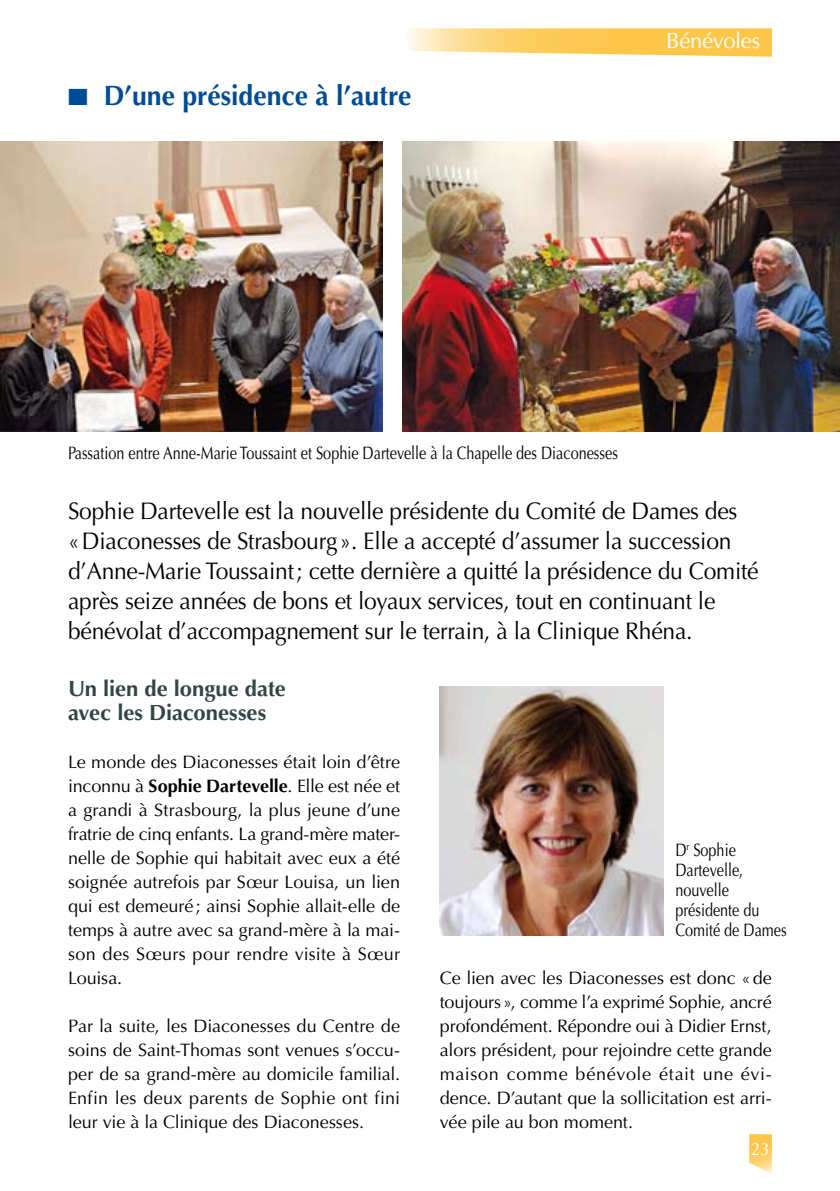
<style>
.page{position:relative;width:840px;height:1191px;background:#fff}
.page>*{position:absolute;margin:0;border:0;box-sizing:border-box;transform-origin:0 0}
.t1{font:700 28px "Optima";color:#004b95;scale:.95 1}
.t2{font:24px/30px "Optima";letter-spacing:-.01em;color:#000;scale:.95 1}
.t3{font:700 22px/24px "Optima";color:#344547}
.t4{font:22px "Optima";letter-spacing:-.01em;color:#fff}
.t5{font:18px/24px "Optima";color:#000;text-align:justify}
.t6{font:18px/20px "Optima";color:#000;scale:.8 1}
.t7{font:18px "Optima";color:#fff;scale:.95 1}
.s1{font-weight:700}
</style>
<div class="page">
<svg style="left:408px;top:28px;width:363px;height:29px;background:#fcd376"></svg>
<svg style="left:749px;top:1134px;width:22px;height:39px"></svg>
<img style="left:0;top:142px;width:382px;height:289px">
<img style="left:403px;top:142px;width:436px;height:289px">
<img style="left:439px;top:686px;width:224px;height:249px">
<h1 class="t1" style="left:68px;top:80px;width:363px">■ D’une présidence à l’autre</h1>
<p class="t4" style="left:665px;top:28px;width:96px">Bénévoles</p>
<p class="t6" style="left:68px;top:443px;width:688px">Passation entre Anne-Marie Toussaint et Sophie Dartevelle à la Chapelle des Diaconesses</p>
<p class="t2" style="left:68px;top:496px;width:728px">Sophie Dartevelle est la nouvelle présidente du Comité de Dames des «Diaconesses de Strasbourg». Elle a accepté d’assumer la succession d’Anne-Marie Toussaint; cette dernière a quitté la présidence du Comité après seize années de bons et loyaux services, tout en continuant le bénévolat d’accompagnement sur le terrain, à la Clinique Rhéna.</p>
<p class="t3" style="left:68px;top:677px;width:219px">Un lien de longue date avec les Diaconesses</p>
<p class="t5" style="left:68px;top:750px;width:333px">Le monde des Diaconesses était loin d’être inconnu à <span class="s1">Sophie Dartevelle</span>. Elle est née et a grandi à Strasbourg, la plus jeune d’une fratrie de cinq enfants. La grand-mère mater&shy;nelle de Sophie qui habitait avec eux a été soignée autrefois par Sœur Louisa, un lien qui est demeuré; ainsi Sophie allait-elle de temps à autre avec sa grand-mère à la mai&shy;son des Sœurs pour rendre visite à Sœur Louisa.</p>
<p class="t5" style="left:68px;top:1014px;width:333px">Par la suite, les Diaconesses du Centre de soins de Saint-Thomas sont venues s’occu&shy;per de sa grand-mère au domicile familial.<br>Enfin les deux parents de Sophie ont fini leur vie à la Clinique des Diaconesses.</p>
<p class="t6" style="left:675px;top:840px;width:141px">D<sup>r</sup> Sophie<br>Dartevelle, nouvelle présidente du<br>Comité de Dames</p>
<p class="t5" style="left:439px;top:966px;width:333px">Ce lien avec les Diaconesses est donc «de toujours», comme l’a exprimé Sophie, ancré profondément. Répondre oui à Didier Ernst, alors président, pour rejoindre cette grande maison comme bénévole était une évi&shy;dence. D’autant que la sollicitation est arri&shy;vée pile au bon moment.</p>
<p class="t7" style="left:750px;top:1138px;width:21px">23</p>
</div>
